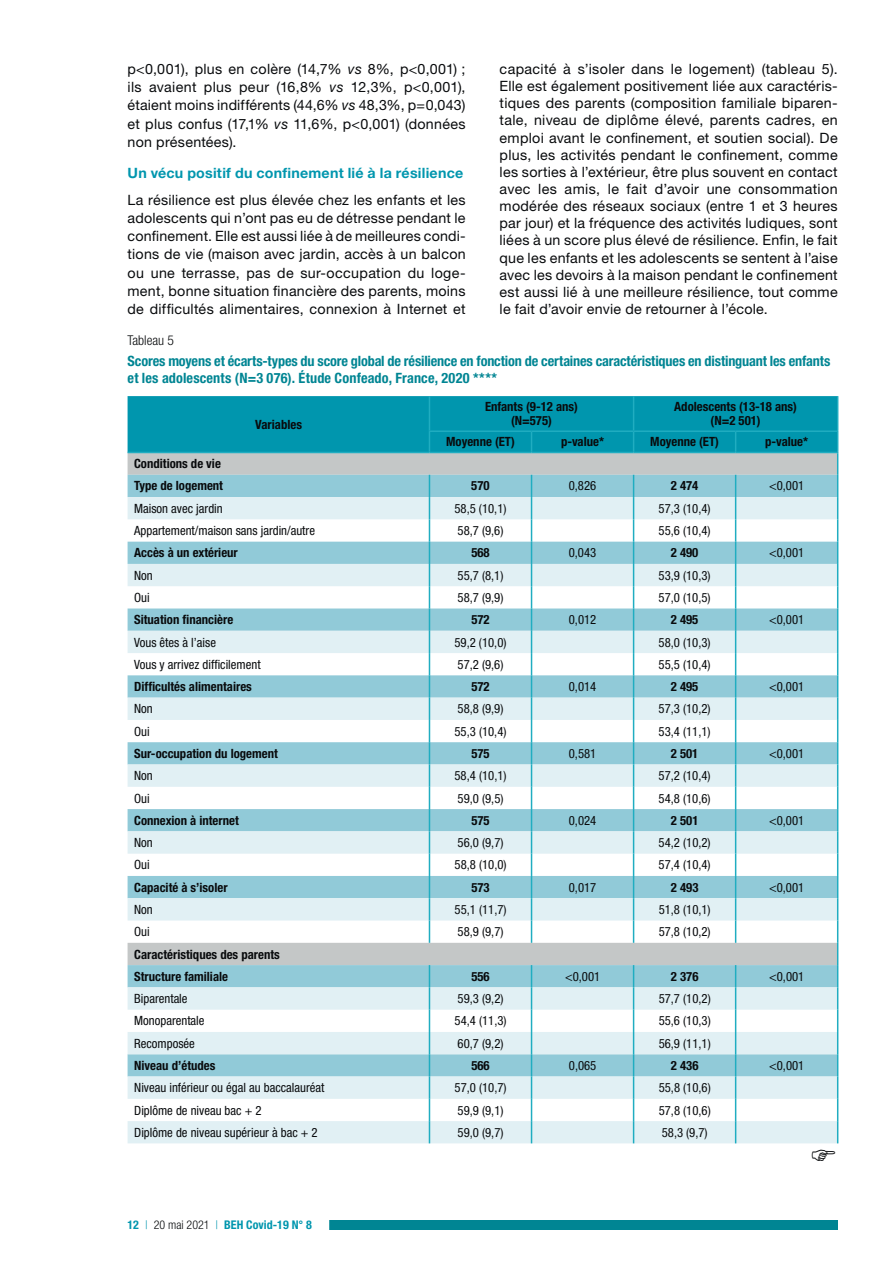
<style>
.page{position:relative;width:893px;height:1263px;background:#fff}
.page>*{position:absolute;margin:0;border:0;box-sizing:border-box;transform-origin:0 0}
.t1{font:14.25px/17.1px "Helvetica Neue LT Std";letter-spacing:.02em;color:#090b0d;text-align:justify}
.t2{font:700 condensed 14.25px/17.1px "Helvetica Neue LT Std";letter-spacing:-.01em;color:#008593}
.t3{font:700 14.25px "Helvetica Neue LT Std";letter-spacing:.015em;color:#0096ae}
.t4{font:300 condensed 13.5px "Helvetica Neue LT Std";color:#090b0d}
.t5{font:condensed 12.75px "Helvetica Neue LT Std";color:#090b0d}
.t6{font:700 condensed 12.75px/14px "Helvetica Neue LT Std";color:#090b0d;text-align:center}
.t7{font:700 condensed 12px "Helvetica Neue LT Std";color:#0096ae}
.s1{font-style:italic}
.s2{font-weight:300}
.s3{font-weight:300;color:#090b0d}
</style>
<div class="page">
<div style="left:242px;top:1221px;width:596px;height:9px;background:#008593"></div>
<div style="left:110px;top:1219px;width:219px;height:12px;background:#fff"></div>
<svg style="left:128px;top:396px;width:710px;height:747px"></svg>
<hr style="left:128px;top:452px;width:301px;height:1px;background:#20adc1">
<p class="t1" style="left:128px;top:60px;width:340px;line-height:18.3px">p&lt;0,001), plus en colère (14,7% <span class="s1">vs</span> 8%, p&lt;0,001) ; ils avaient plus peur (16,8% <span class="s1">vs</span> 12,3%, p&lt;0,001), étaient moins indifférents (44,6% <span class="s1">vs</span> 48,3%, p=0,043) et plus confus (17,1% <span class="s1">vs</span> 11,6%, p&lt;0,001) (données non présentées).</p>
<p class="t3" style="left:128px;top:164px;width:337px">Un vécu positif du confinement lié à la résilience</p>
<p class="t1" style="left:128px;top:190px;width:340px;line-height:18.3px">La résilience est plus élevée chez les enfants et les adolescents qui n’ont pas eu de détresse pendant le confinement. Elle est aussi liée à de meilleures condi&shy;tions de vie (maison avec jardin, accès à un balcon ou une terrasse, pas de sur-occupation du loge&shy;ment, bonne situation financière des parents, moins de difficultés alimentaires, connexion à Internet et</p>
<p class="t1" style="left:500px;top:60px;width:340px">capacité à s’isoler dans le logement) (tableau 5).<br>Elle est également positivement liée aux caractéris&shy;tiques des parents (composition familiale biparen&shy;tale, niveau de diplôme élevé, parents cadres, en emploi avant le confinement, et soutien social). De plus, les activités pendant le confinement, comme les sorties à l’extérieur, être plus souvent en contact avec les amis, le fait d’avoir une consommation modérée des réseaux sociaux (entre 1 et 3 heures par jour) et la fréquence des activités ludiques, sont liées à un score plus élevé de résilience. Enfin, le fait que les enfants et les adolescents se sentent à l’aise avec les devoirs à la maison pendant le confinement est aussi lié à une meilleure résilience, tout comme le fait d’avoir envie de retourner à l’école.</p>
<p class="t4" style="left:128px;top:332px;width:48px">Tableau 5</p>
<p class="t2" style="left:128px;top:352px;width:704px">Scores moyens et écarts-types du score global de résilience en fonction de certaines caractéristiques en distinguant les enfants et les adolescents (N=3 076). Étude Confeado, France, 2020 ****</p>
<p class="t6" style="left:255px;top:417px;width:48px">Variables</p>
<p class="t6" style="left:485px;top:399px;width:94px">Enfants (9-12 ans) (N=575)</p>
<p class="t6" style="left:674px;top:399px;width:124px">Adolescents (13-18 ans) (N=2 501)</p>
<p class="t6" style="left:446px;top:435px;width:70px">Moyenne (ET)</p>
<p class="t6" style="left:561px;top:435px;width:44px">p-value*</p>
<p class="t6" style="left:650px;top:435px;width:70px">Moyenne (ET)</p>
<p class="t6" style="left:765px;top:435px;width:44px">p-value*</p>
<p class="t6" style="left:134px;top:452px;width:90px;line-height:22.4px;text-align:left">Conditions de vie<br>Type de logement</p>
<p class="t6" style="left:471px;top:479px;width:20px">570</p>
<p class="t5" style="left:569px;top:479px;width:29px">0,826</p>
<p class="t6" style="left:671px;top:479px;width:29px">2 474</p>
<p class="t5" style="left:769px;top:479px;width:37px">&lt;0,001</p>
<p class="t5" style="left:134px;top:501px;width:90px">Maison avec jardin</p>
<p class="t5" style="left:454px;top:501px;width:54px">58,5 (10,1)</p>
<p class="t5" style="left:659px;top:501px;width:54px">57,3 (10,4)</p>
<p class="t5" style="left:134px;top:523px;width:182px">Appartement/maison sans jardin/autre</p>
<p class="t5" style="left:458px;top:523px;width:47px">58,7 (9,6)</p>
<p class="t5" style="left:659px;top:523px;width:54px">55,6 (10,4)</p>
<p class="t6" style="left:134px;top:546px;width:105px">Accès à un extérieur</p>
<p class="t6" style="left:471px;top:546px;width:20px">568</p>
<p class="t5" style="left:569px;top:545px;width:29px">0,043</p>
<p class="t6" style="left:671px;top:546px;width:29px">2 490</p>
<p class="t5" style="left:769px;top:545px;width:37px">&lt;0,001</p>
<p class="t5" style="left:134px;top:568px;width:20px">Non</p>
<p class="t5" style="left:458px;top:568px;width:47px">55,7 (8,1)</p>
<p class="t5" style="left:659px;top:568px;width:54px">53,9 (10,3)</p>
<p class="t5" style="left:134px;top:590px;width:17px">Oui</p>
<p class="t5" style="left:458px;top:590px;width:47px">58,7 (9,9)</p>
<p class="t5" style="left:659px;top:590px;width:54px">57,0 (10,5)</p>
<p class="t6" style="left:134px;top:612px;width:101px">Situation financière</p>
<p class="t6" style="left:471px;top:612px;width:20px">572</p>
<p class="t5" style="left:569px;top:612px;width:29px">0,012</p>
<p class="t6" style="left:671px;top:612px;width:29px">2 495</p>
<p class="t5" style="left:769px;top:612px;width:37px">&lt;0,001</p>
<p class="t5" style="left:134px;top:635px;width:83px">Vous êtes à l’aise</p>
<p class="t5" style="left:454px;top:635px;width:54px">59,2 (10,0)</p>
<p class="t5" style="left:659px;top:635px;width:54px">58,0 (10,3)</p>
<p class="t5" style="left:134px;top:657px;width:128px">Vous y arrivez difficilement</p>
<p class="t5" style="left:458px;top:657px;width:47px">57,2 (9,6)</p>
<p class="t5" style="left:659px;top:657px;width:54px">55,5 (10,4)</p>
<p class="t6" style="left:134px;top:679px;width:119px">Difficultés alimentaires</p>
<p class="t6" style="left:471px;top:679px;width:20px">572</p>
<p class="t5" style="left:569px;top:679px;width:29px">0,014</p>
<p class="t6" style="left:671px;top:679px;width:29px">2 495</p>
<p class="t5" style="left:769px;top:679px;width:37px">&lt;0,001</p>
<p class="t5" style="left:134px;top:701px;width:20px">Non</p>
<p class="t5" style="left:458px;top:701px;width:47px">58,8 (9,9)</p>
<p class="t5" style="left:659px;top:701px;width:54px">57,3 (10,2)</p>
<p class="t5" style="left:134px;top:724px;width:17px">Oui</p>
<p class="t5" style="left:454px;top:724px;width:54px">55,3 (10,4)</p>
<p class="t5" style="left:659px;top:724px;width:54px">53,4 (11,1)</p>
<p class="t6" style="left:134px;top:746px;width:145px">Sur-occupation du logement</p>
<p class="t6" style="left:471px;top:746px;width:20px">575</p>
<p class="t5" style="left:569px;top:746px;width:29px">0,581</p>
<p class="t6" style="left:671px;top:746px;width:29px">2 501</p>
<p class="t5" style="left:769px;top:746px;width:37px">&lt;0,001</p>
<p class="t5" style="left:134px;top:768px;width:20px">Non</p>
<p class="t5" style="left:454px;top:768px;width:54px">58,4 (10,1)</p>
<p class="t5" style="left:659px;top:768px;width:54px">57,2 (10,4)</p>
<p class="t5" style="left:134px;top:791px;width:17px">Oui</p>
<p class="t5" style="left:458px;top:791px;width:47px">59,0 (9,5)</p>
<p class="t5" style="left:659px;top:791px;width:54px">54,8 (10,6)</p>
<p class="t6" style="left:134px;top:813px;width:106px">Connexion à internet</p>
<p class="t6" style="left:471px;top:813px;width:20px">575</p>
<p class="t5" style="left:569px;top:813px;width:29px">0,024</p>
<p class="t6" style="left:671px;top:813px;width:29px">2 501</p>
<p class="t5" style="left:769px;top:813px;width:37px">&lt;0,001</p>
<p class="t5" style="left:134px;top:835px;width:20px">Non</p>
<p class="t5" style="left:458px;top:835px;width:47px">56,0 (9,7)</p>
<p class="t5" style="left:659px;top:835px;width:54px">54,2 (10,2)</p>
<p class="t5" style="left:134px;top:857px;width:17px">Oui</p>
<p class="t5" style="left:455px;top:857px;width:54px">58,8 (10,0)</p>
<p class="t5" style="left:659px;top:857px;width:54px">57,4 (10,4)</p>
<p class="t6" style="left:134px;top:880px;width:95px">Capacité à s’isoler</p>
<p class="t6" style="left:471px;top:880px;width:20px">573</p>
<p class="t5" style="left:569px;top:880px;width:29px">0,017</p>
<p class="t6" style="left:671px;top:880px;width:29px">2 493</p>
<p class="t5" style="left:769px;top:880px;width:37px">&lt;0,001</p>
<p class="t5" style="left:134px;top:902px;width:20px">Non</p>
<p class="t5" style="left:455px;top:902px;width:54px">55,1 (11,7)</p>
<p class="t5" style="left:659px;top:902px;width:54px">51,8 (10,1)</p>
<p class="t5" style="left:134px;top:924px;width:17px">Oui</p>
<p class="t5" style="left:458px;top:924px;width:47px">58,9 (9,7)</p>
<p class="t5" style="left:659px;top:924px;width:54px">57,8 (10,2)</p>
<p class="t6" style="left:134px;top:943px;width:147px;line-height:22.4px;text-align:left">Caractéristiques des parents<br>Structure familiale</p>
<p class="t6" style="left:471px;top:969px;width:20px">556</p>
<p class="t5" style="left:565px;top:969px;width:37px">&lt;0,001</p>
<p class="t6" style="left:671px;top:969px;width:29px">2 376</p>
<p class="t5" style="left:769px;top:969px;width:37px">&lt;0,001</p>
<p class="t5" style="left:134px;top:991px;width:55px">Biparentale</p>
<p class="t5" style="left:458px;top:991px;width:47px">59,3 (9,2)</p>
<p class="t5" style="left:659px;top:991px;width:54px">57,7 (10,2)</p>
<p class="t5" style="left:134px;top:1013px;width:72px">Monoparentale</p>
<p class="t5" style="left:455px;top:1013px;width:54px">54,4 (11,3)</p>
<p class="t5" style="left:659px;top:1013px;width:54px">55,6 (10,3)</p>
<p class="t5" style="left:134px;top:1036px;width:62px">Recomposée</p>
<p class="t5" style="left:458px;top:1036px;width:47px">60,7 (9,2)</p>
<p class="t5" style="left:659px;top:1036px;width:54px">56,9 (11,1)</p>
<p class="t6" style="left:134px;top:1058px;width:83px">Niveau d’études</p>
<p class="t6" style="left:471px;top:1058px;width:20px">566</p>
<p class="t5" style="left:569px;top:1058px;width:29px">0,065</p>
<p class="t6" style="left:671px;top:1058px;width:29px">2 436</p>
<p class="t5" style="left:769px;top:1058px;width:37px">&lt;0,001</p>
<p class="t5" style="left:134px;top:1080px;width:192px">Niveau inférieur ou égal au baccalauréat</p>
<p class="t5" style="left:455px;top:1080px;width:54px">57,0 (10,7)</p>
<p class="t5" style="left:659px;top:1080px;width:54px">55,8 (10,6)</p>
<p class="t5" style="left:134px;top:1103px;width:129px">Diplôme de niveau bac + 2</p>
<p class="t5" style="left:458px;top:1103px;width:47px">59,9 (9,1)</p>
<p class="t5" style="left:659px;top:1103px;width:54px">57,8 (10,6)</p>
<p class="t5" style="left:134px;top:1125px;width:185px">Diplôme de niveau supérieur à bac + 2</p>
<p class="t5" style="left:458px;top:1125px;width:47px">59,0 (9,7)</p>
<p class="t5" style="left:662px;top:1125px;width:47px">58,3 (9,7)</p>
<p class="t7" style="left:128px;top:1217px;width:186px">12 <span class="s2">|</span> <span class="s3">20 mai 2021</span> <span class="s2">|</span> BEH Covid-19 N° 8</p>
</div>
